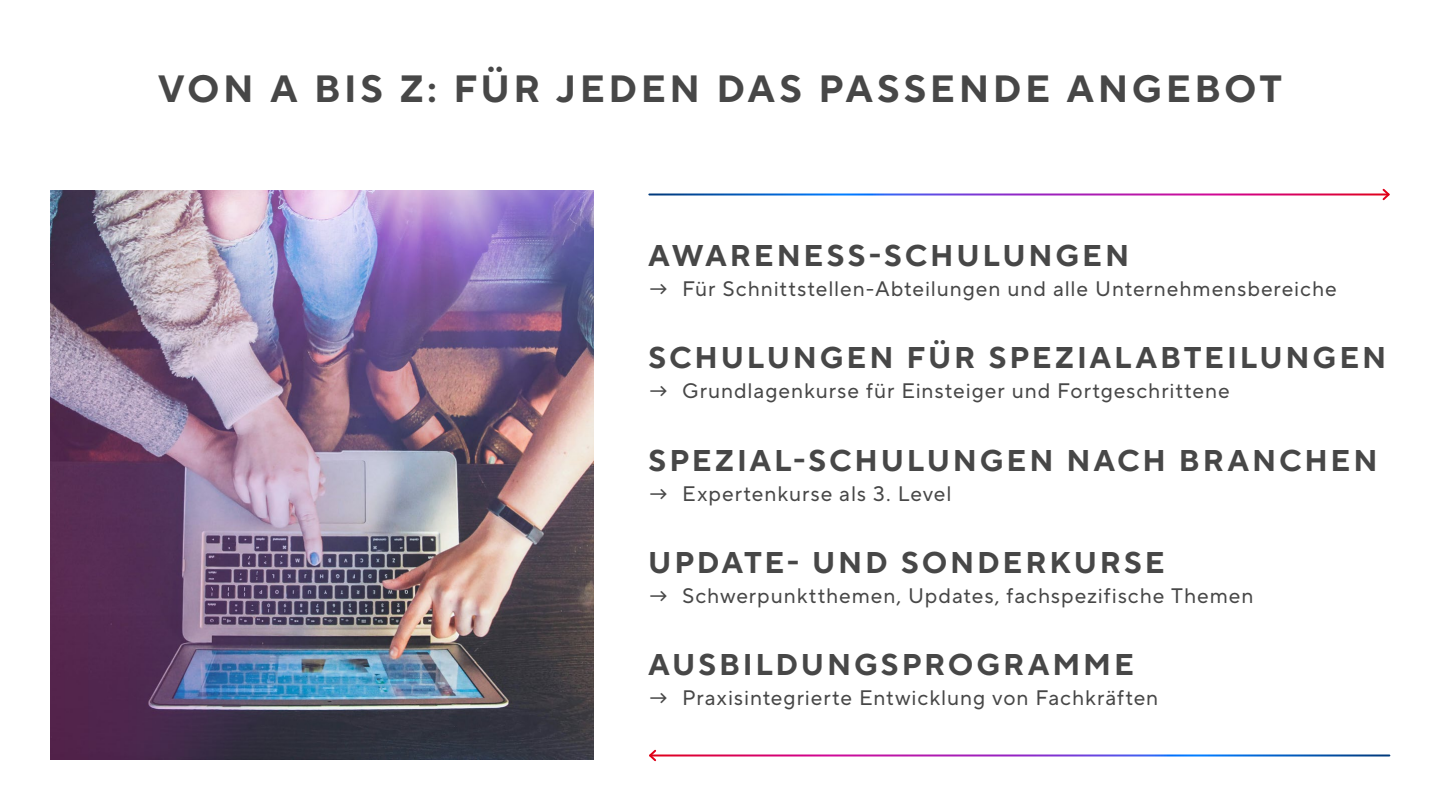
<style>
.page{position:relative;width:1440px;height:810px;background:#fff}
.page>*{position:absolute;margin:0;border:0;box-sizing:border-box;transform-origin:0 0}
.t1{font:700 38px "TT Norms Pro";letter-spacing:.09em;color:#474747}
.t2{font:700 30px "TT Norms Pro";letter-spacing:.095em;color:#474747}
.t3{font:21px "TT Norms Pro";letter-spacing:.045em;color:#474747}
</style>
<div class="page">
<img style="left:50px;top:190px;width:544px;height:570px">
<svg style="left:1381px;top:188px;width:9px;height:13px"></svg>
<svg style="left:649px;top:749px;width:9px;height:13px"></svg>
<h1 class="t1" style="left:158px;top:60px;width:1126px">VON A BIS Z: FÜR JEDEN DAS PASSENDE ANGEBOT</h1>
<h2 class="t2" style="left:648px;top:233px;width:482px">AWARENESS-SCHULUNGEN</h2>
<p class="t3" style="left:648px;top:274px;width:690px">→ Für Schnittstellen-Abteilungen und alle Unternehmensbereiche</p>
<h2 class="t2" style="left:648px;top:336px;width:740px">SCHULUNGEN FÜR SPEZIALABTEILUNGEN</h2>
<p class="t3" style="left:648px;top:376px;width:583px">→ Grundlagenkurse für Einsteiger und Fortgeschrittene</p>
<h2 class="t2" style="left:648px;top:438px;width:731px">SPEZIAL-SCHULUNGEN NACH BRANCHEN</h2>
<p class="t3" style="left:648px;top:478px;width:305px">→ Expertenkurse als 3. Level</p>
<h2 class="t2" style="left:648px;top:540px;width:518px">UPDATE- UND SONDERKURSE</h2>
<p class="t3" style="left:648px;top:580px;width:607px">→ Schwerpunktthemen, Updates, fachspezifische Themen</p>
<h2 class="t2" style="left:648px;top:642px;width:487px">AUSBILDUNGSPROGRAMME</h2>
<p class="t3" style="left:648px;top:682px;width:512px">→ Praxisintegrierte Entwicklung von Fachkräften</p>
</div>
